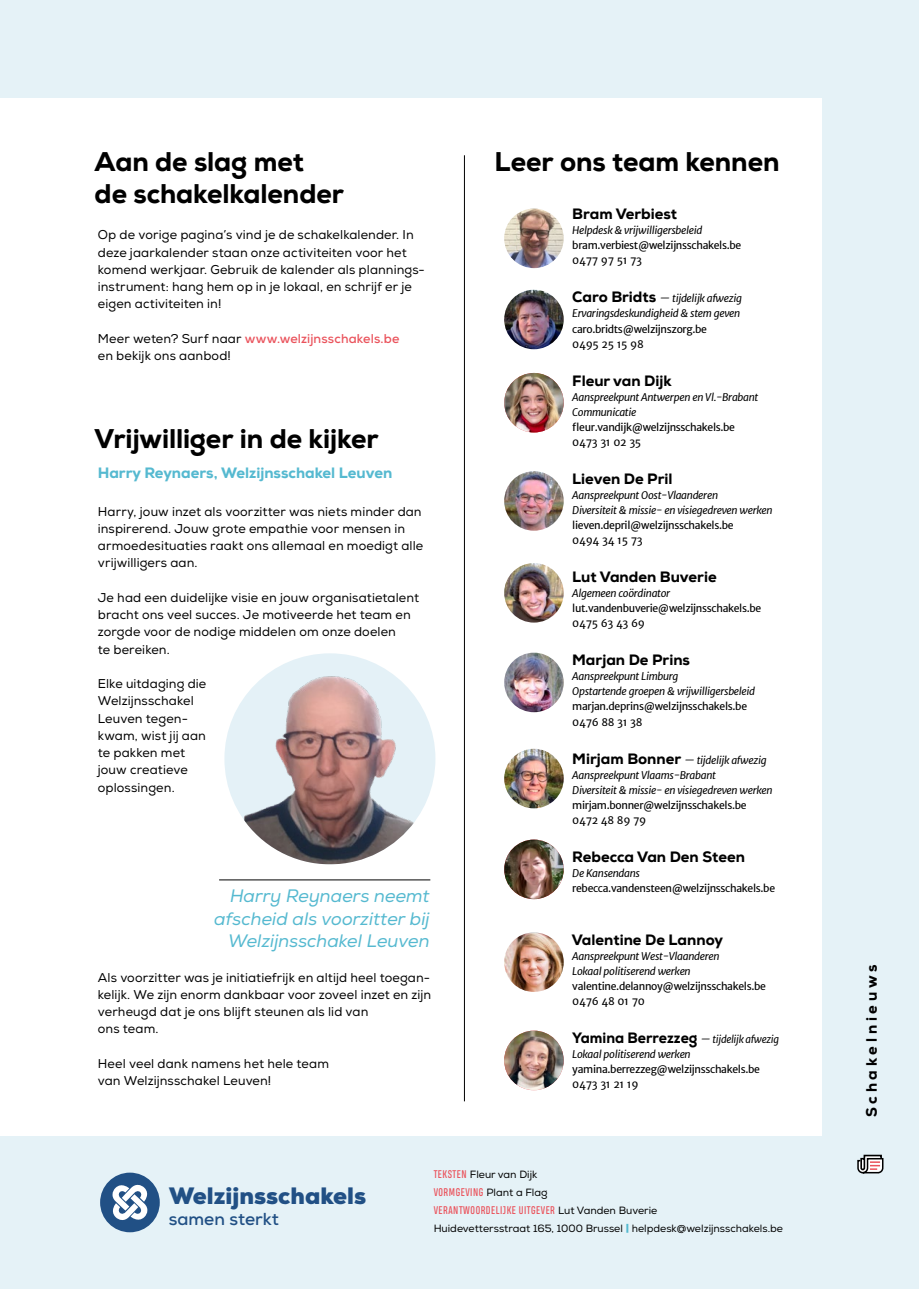
<style>
.page{position:relative;width:919px;height:1289px;background:#fff}
.page>*{position:absolute;margin:0;border:0;box-sizing:border-box;transform-origin:0 0}
.t1{font:800 27px "Nexa";letter-spacing:-.005em;color:#000}
.t2{font:900 23.7px "Nexa";color:#215085}
.t3{font:italic 18px/22.5px "Nexa";color:#55b9d0;text-align:right}
.t4{font:700 17.4px "Nexa";color:#215085}
.t5{font:800 15px "Nexa";color:#000}
.t6{font:800 15px "Nexa";color:#55b9d0}
.t7{font:800 15px "Nexa";letter-spacing:.25em;color:#000}
.t8{font:12.75px/17.2px "Nexa";letter-spacing:.01em;color:#000}
.t9{font:italic 10.5px/15px "Merriweather Sans";letter-spacing:-.03em;color:#000}
.t10{font:10.5px/15px "Merriweather Sans";letter-spacing:-.03em;color:#000}
.t11{font:10.5px "Nexa";color:#000}
.t12{font:10.5px/18px "Heading Pro";letter-spacing:.05em;color:#ea535c}
.t13{font:italic 10.5px/15px "Merriweather Sans";letter-spacing:-.03em;color:#000;scale:.95 1}
.s1{font-weight:700;color:#ea535c}
.s2{font-family:"Nexa";font-weight:800;font-style:normal;font-size:15px}
.s3{font-family:"Heading Pro";color:#ea535c}
.s4{font-family:"Nexa";color:#000}
.s5{font-weight:900;color:#55b9d0}
</style>
<div class="page">
<div style="left:0;top:0;width:918px;height:1288px;background:#e5f2f7"></div>
<div style="left:0;top:0;width:821px;height:1135px;background:#fff"></div>
<svg style="left:857px;top:1154px;width:27px;height:20px"></svg>
<div style="left:100px;top:1172px;width:60px;height:60px;background:#215085;border-radius:50%"></div>
<svg style="left:112px;top:1181px;width:39px;height:39px"></svg>
<hr style="left:464px;top:155px;width:1px;height:946px;background:#000">
<div style="left:0;top:0;width:906px;height:98px;background:#e5f2f7"></div>
<div style="left:224px;top:653px;width:211px;height:211px;background:#e4f1f7;border-radius:50%"></div>
<img style="left:242px;top:653px;width:173px;height:211px">
<img style="left:504px;top:208px;width:59px;height:60px;border-radius:30px">
<img style="left:504px;top:290px;width:59px;height:59px;border-radius:30px">
<img style="left:504px;top:373px;width:59px;height:59px;border-radius:30px">
<img style="left:504px;top:471px;width:59px;height:59px;border-radius:30px">
<img style="left:504px;top:563px;width:59px;height:59px;border-radius:30px">
<img style="left:504px;top:652px;width:59px;height:60px;border-radius:30px">
<img style="left:504px;top:748px;width:59px;height:60px;border-radius:30px">
<img style="left:504px;top:839px;width:59px;height:60px;border-radius:30px">
<img style="left:504px;top:932px;width:59px;height:59px;border-radius:30px">
<img style="left:504px;top:1030px;width:59px;height:60px;border-radius:30px">
<hr style="left:219px;top:879px;width:211px;height:1px;background:#000">
<h1 class="t1" style="left:95px;top:144px;width:211px">Aan de slag met</h1>
<h1 class="t1" style="left:494px;top:144px;width:286px">Leer ons team kennen</h1>
<h1 class="t1" style="left:95px;top:176px;width:251px">de schakelkalender</h1>
<p class="t8" style="left:98px;top:226px;width:328px">Op de vorige pagina’s vind je de schakelkalender. In deze jaarkalender staan onze activiteiten voor het komend werkjaar. Gebruik de kalender als plannings&shy;instrument: hang hem op in je lokaal, en schrijf er je eigen activiteiten in!</p>
<p class="t8" style="left:98px;top:330px;width:303px">Meer weten? Surf naar <span class="s1">www.welzijnsschakels.be </span>en bekijk ons aanbod!</p>
<h1 class="t1" style="left:95px;top:421px;width:285px">Vrijwilliger in de kijker</h1>
<p class="t6" style="left:98px;top:463px;width:296px">Harry Reynaers, Welzijnsschakel Leuven</p>
<p class="t8" style="left:98px;top:502px;width:327px">Harry, jouw inzet als voorzitter was niets minder dan inspirerend. Jouw grote empathie voor mensen in armoedesituaties raakt ons allemaal en moedigt alle vrijwilligers aan.</p>
<p class="t8" style="left:98px;top:589px;width:323px">Je had een duidelijke visie en jouw organisatietalent bracht ons veel succes. Je motiveerde het team en zorgde voor de nodige middelen om onze doelen<br>te bereiken.</p>
<p class="t8" style="left:98px;top:675px;width:110px">Elke uitdaging die<br>Welzijnsschakel<br>Leuven tegen&shy;kwam, wist jij aan te pakken met jouw creatieve oplossingen.</p>
<h3 class="t3" style="left:214px;top:885px;width:217px">Harry Reynaers neemt afscheid als voorzitter bij<br>Welzijnsschakel Leuven</h3>
<p class="t8" style="left:98px;top:968px;width:335px">Als voorzitter was je initiatiefrijk en altijd heel toegan&shy;kelijk. We zijn enorm dankbaar voor zoveel inzet en zijn verheugd dat je ons blijft steunen als lid van<br>ons team.</p>
<p class="t8" style="left:98px;top:1054px;width:232px">Heel veel dank namens het hele team van Welzijnsschakel Leuven!</p>
<p class="t5" style="left:572px;top:204px;width:106px">Bram Verbiest</p>
<p class="t9" style="left:572px;top:223px;width:132px">Helpdesk &amp; vrijwilligersbeleid</p>
<p class="t10" style="left:572px;top:238px;width:170px">bram.verbiest@welzijnsschakels.be<br>0477 97 51 73</p>
<p class="t9" style="left:572px;top:291px;width:171px"><span class="s2">Caro Bridts</span> — tijdelijk afwezig<br>Ervaringsdeskundigheid &amp; stem geven</p>
<p class="t10" style="left:572px;top:321px;width:136px">caro.bridts@welzijnszorg.be<br>0495 25 15 98</p>
<p class="t5" style="left:572px;top:371px;width:101px">Fleur van Dijk</p>
<p class="t9" style="left:572px;top:389px;width:187px">Aanspreekpunt Antwerpen en Vl.-Brabant<br>Communicatie</p>
<p class="t10" style="left:572px;top:419px;width:164px">fleur.vandijk@welzijnsschakels.be<br>0473 31 02 35</p>
<p class="t5" style="left:572px;top:469px;width:102px">Lieven De Pril</p>
<p class="t9" style="left:572px;top:488px;width:202px">Aanspreekpunt Oost-Vlaanderen<br>Diversiteit &amp; missie- en visiegedreven werken</p>
<p class="t10" style="left:572px;top:518px;width:163px">lieven.depril@welzijnsschakels.be<br>0494 34 15 73</p>
<p class="t5" style="left:572px;top:567px;width:146px">Lut Vanden Buverie</p>
<p class="t9" style="left:572px;top:586px;width:99px">Algemeen coördinator</p>
<p class="t10" style="left:572px;top:601px;width:190px">lut.vandenbuverie@welzijnsschakels.be<br>0475 63 43 69</p>
<p class="t5" style="left:572px;top:650px;width:119px">Marjan De Prins</p>
<p class="t9" style="left:572px;top:669px;width:184px">Aanspreekpunt Limburg<br>Opstartende groepen &amp; vrijwilligersbeleid</p>
<p class="t10" style="left:572px;top:699px;width:176px">marjan.deprins@welzijnsschakels.be<br>0476 88 31 38</p>
<p class="t9" style="left:572px;top:752px;width:202px"><span class="s2">Mirjam Bonner</span> — tijdelijk afwezig<br>Aanspreekpunt Vlaams-Brabant<br>Diversiteit &amp; missie- en visiegedreven werken</p>
<p class="t10" style="left:572px;top:797px;width:176px">mirjam.bonner@welzijnsschakels.be<br>0472 48 89 79</p>
<p class="t5" style="left:572px;top:847px;width:174px">Rebecca Van Den Steen</p>
<p class="t9" style="left:572px;top:865px;width:69px">De Kansendans</p>
<p class="t10" style="left:572px;top:880px;width:204px">rebecca.vandensteen@welzijnsschakels.be</p>
<p class="t5" style="left:571px;top:930px;width:153px">Valentine De Lannoy</p>
<p class="t9" style="left:572px;top:949px;width:149px">Aanspreekpunt West-Vlaanderen<br>Lokaal politiserend werken</p>
<p class="t10" style="left:572px;top:979px;width:195px">valentine.delannoy@welzijnsschakels.be<br>0476 48 01 70</p>
<p class="t13" style="left:572px;top:1032px;width:219px"><span class="s2">Yamina Berrezzeg</span> — tijdelijk afwezig<br>Lokaal politiserend werken</p>
<p class="t10" style="left:572px;top:1062px;width:189px">yamina.berrezzeg@welzijnsschakels.be<br>0473 31 21 19</p>
<h2 class="t2" style="left:169px;top:1180px;width:199px">Welzijnsschakels</h2>
<h3 class="t4" style="left:169px;top:1208px;width:111px">samen sterkt</h3>
<p class="t11" style="left:433px;top:1168px;width:105px"><span class="s3">TEKSTEN</span> Fleur van Dijk</p>
<p class="t12" style="left:433px;top:1183px;width:225px">VORMGEVING <span class="s4">Plant a Flag<br></span>VERANTWOORDELIJKE UITGEVER <span class="s4">Lut Vanden Buverie</span></p>
<p class="t11" style="left:433px;top:1222px;width:351px">Huidevettersstraat 165, 1000 Brussel <span class="s5">|</span> helpdesk@welzijnsschakels.be</p>
<p class="t7" style="left:862px;top:1117px;width:154px;rotate:-90deg">Schakelnieuws</p>
</div>
